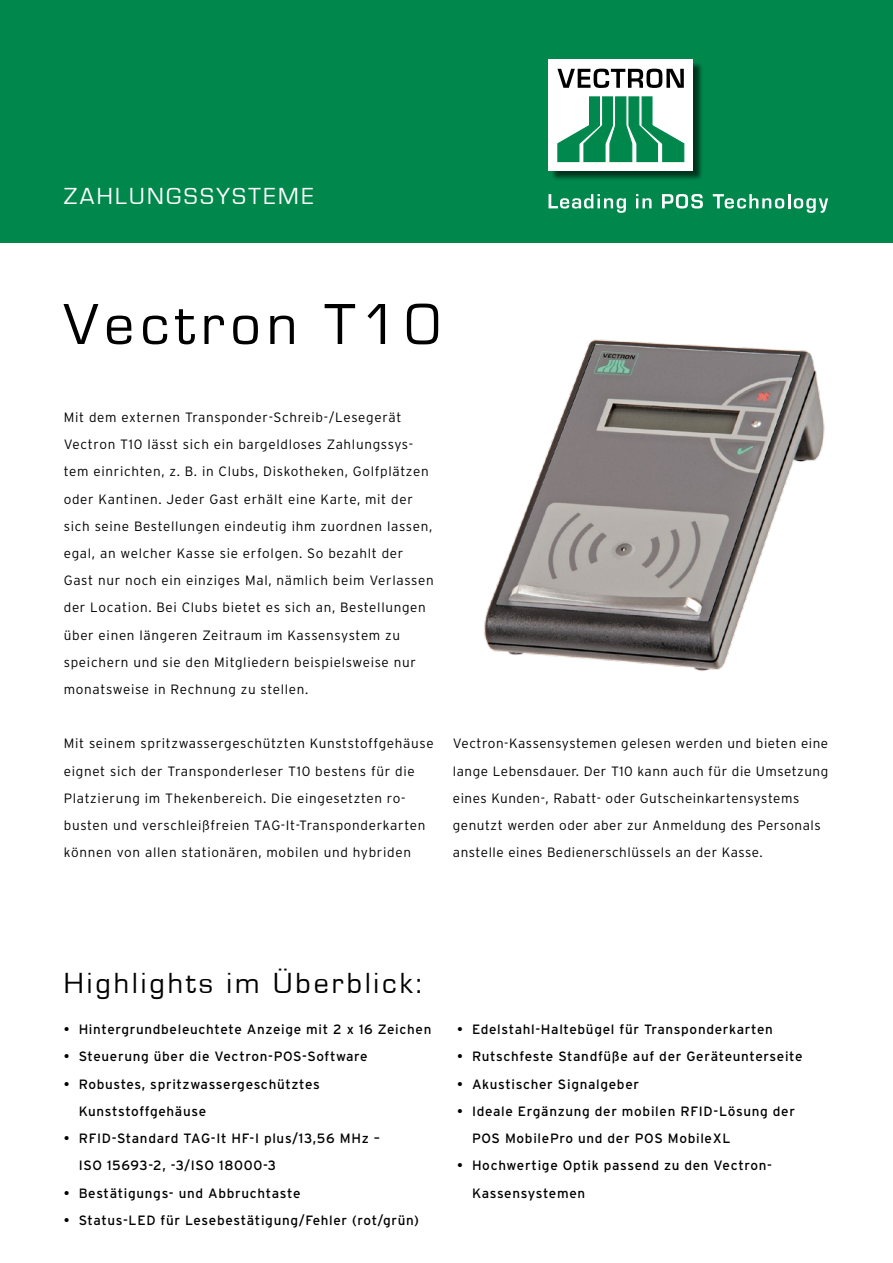
<style>
.page{position:relative;width:893px;height:1263px;background:#fff}
.page>*{position:absolute;margin:0;border:0;box-sizing:border-box;transform-origin:0 0}
.t1{font:60px "Eurostile T";letter-spacing:.1em;color:#000}
.t2{font:30px "Eurostile T";letter-spacing:.1em;color:#000}
.t3{font:24px "Eurostile T";letter-spacing:.1em;color:#fff}
.t4{font:300 13.5px/27.2px "Interstate";letter-spacing:.05em;color:#000}
.t5{font:13.5px/27.2px "Interstate";letter-spacing:.05em;color:#000}
</style>
<div class="page">
<img style="left:484px;top:339px;width:341px;height:332px">
<div style="left:0;top:0;width:893px;height:242px;background:#00884c"></div>
<div style="left:550px;top:61px;width:154px;height:121px;background:#000;opacity:.6"></div>
<div style="left:549px;top:60px;width:144px;height:111px;background:#fff"></div>
<svg style="left:557px;top:69px;width:127px;height:19px"></svg>
<svg style="left:557px;top:96px;width:128px;height:67px"></svg>
<svg style="left:549px;top:194px;width:77px;height:19px"></svg>
<svg style="left:636px;top:194px;width:16px;height:14px"></svg>
<svg style="left:662px;top:194px;width:41px;height:15px"></svg>
<svg style="left:713px;top:194px;width:115px;height:19px"></svg>
<h3 class="t3" style="left:64px;top:183px;width:251px">ZAHLUNGSSYSTEME</h3>
<h1 class="t1" style="left:64px;top:292px;width:379px">Vectron T10</h1>
<p class="t4" style="left:64px;top:403px;width:371px">Mit dem externen Transponder-Schreib-/Lesegerät Vectron T10 lässt sich ein bargeldloses Zahlungssys&shy;tem einrichten, z. B. in Clubs, Diskotheken, Golfplätzen oder Kantinen. Jeder Gast erhält eine Karte, mit der sich seine Bestellungen eindeutig ihm zuordnen lassen, egal, an welcher Kasse sie erfolgen. So bezahlt der Gast nur noch ein einziges Mal, nämlich beim Verlassen der Location. Bei Clubs bietet es sich an, Bestellungen über einen längeren Zeitraum im Kassensystem zu speichern und sie den Mitgliedern beispielsweise nur monatsweise in Rechnung zu stellen.</p>
<p class="t4" style="left:64px;top:730px;width:371px">Mit seinem spritzwassergeschützten Kunststoffgehäuse eignet sich der Transponderleser T10 bestens für die Platzierung im Thekenbereich. Die eingesetzten ro&shy;busten und verschleißfreien TAG-It-Transponderkarten können von allen stationären, mobilen und hybriden</p>
<p class="t4" style="left:453px;top:730px;width:377px">Vectron-Kassensystemen gelesen werden und bieten eine lange Lebensdauer. Der T10 kann auch für die Umsetzung eines Kunden-, Rabatt- oder Gutscheinkartensystems genutzt werden oder aber zur Anmeldung des Personals anstelle eines Bedienerschlüssels an der Kasse.</p>
<h2 class="t2" style="left:64px;top:967px;width:359px">Highlights im Überblick:</h2>
<p class="t5" style="left:64px;top:1016px;width:369px">• Hintergrundbeleuchtete Anzeige mit 2 x 16 Zeichen</p>
<p class="t5" style="left:64px;top:1043px;width:305px">• Steuerung über die Vectron-POS-Software</p>
<p class="t5" style="left:79px;top:1070px;width:243px;text-indent:-15px">• Robustes, spritzwassergeschütztes<br>Kunststoffgehäuse</p>
<p class="t5" style="left:79px;top:1125px;width:303px;text-indent:-15px">• RFID-Standard TAG-It HF-I plus/13,56 MHz –<br>ISO 15693-2, -3/ISO 18000-3</p>
<p class="t5" style="left:64px;top:1179px;width:238px">• Bestätigungs- und Abbruchtaste</p>
<p class="t5" style="left:64px;top:1206px;width:357px">• Status-LED für Lesebestätigung/Fehler (rot/grün)</p>
<p class="t5" style="left:457px;top:1016px;width:317px">• Edelstahl-Haltebügel für Transponderkarten</p>
<p class="t5" style="left:457px;top:1043px;width:347px">• Rutschfeste Standfüße auf der Geräteunterseite</p>
<p class="t5" style="left:457px;top:1070px;width:183px">• Akustischer Signalgeber</p>
<p class="t5" style="left:472px;top:1097px;width:325px;text-indent:-15px">• Ideale Ergänzung der mobilen RFID-Lösung der<br>POS MobilePro und der POS MobileXL</p>
<p class="t5" style="left:472px;top:1152px;width:302px;text-indent:-15px">• Hochwertige Optik passend zu den Vectron-<br>Kassensystemen</p>
</div>
